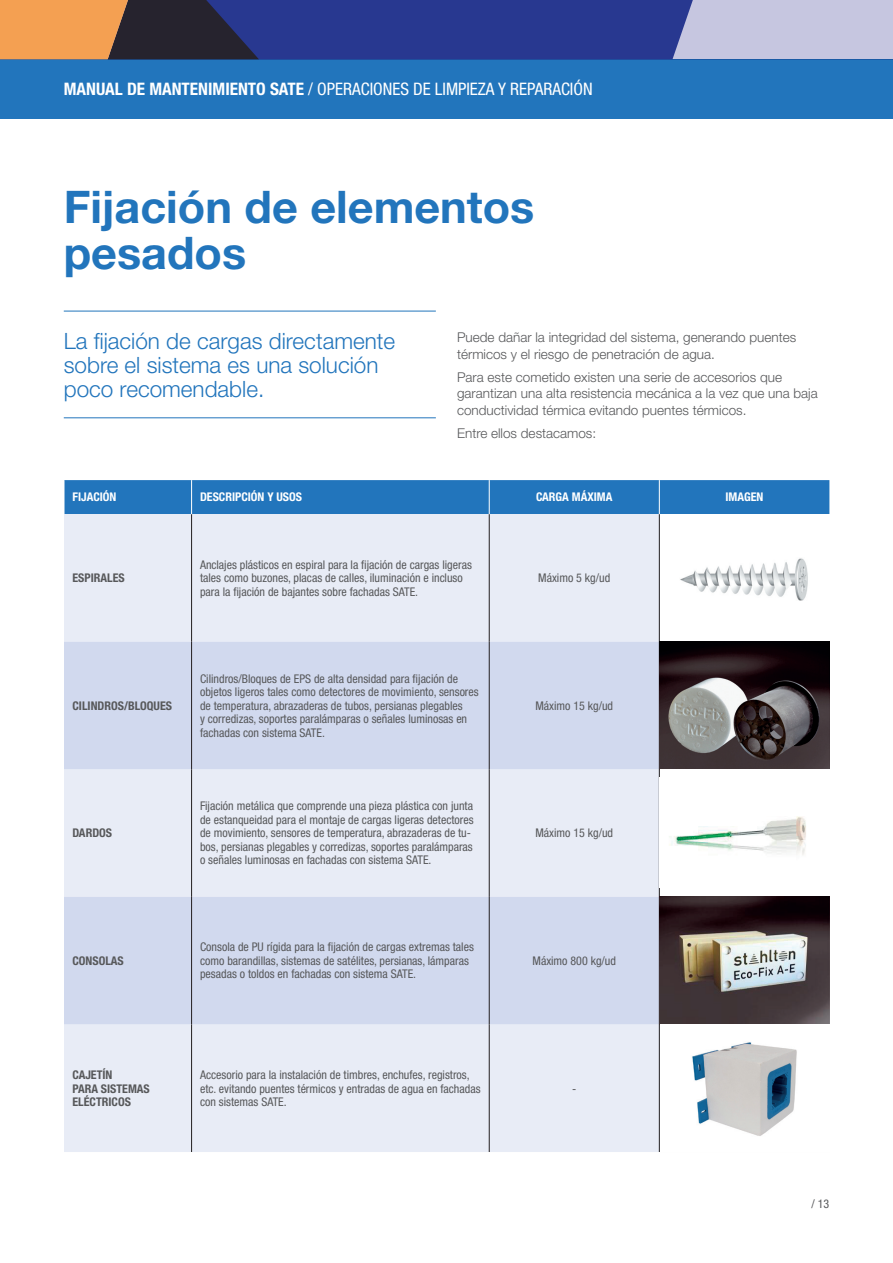
<style>
.page{position:relative;width:893px;height:1263px;background:#fff}
.page>*{position:absolute;margin:0;border:0;box-sizing:border-box;transform-origin:0 0}
.t1{font:700 45px/45px "Helvetica Neue LT Std";color:#2275bc}
.t2{font:300 22.5px/24px "Helvetica Neue LT Std";color:#2275bc}
.t3{font:condensed 17.25px "Helvetica Neue LT Std";color:#fff}
.t4{font:300 13.5px/16.5px "Helvetica Neue LT Std";color:#57585a}
.t5{font:condensed 12px/13.5px "Helvetica Neue LT Std";color:#57585a}
.t6{font:700 condensed 12px/13.5px "Helvetica Neue LT Std";color:#57585a}
.t7{font:700 condensed 12px "Helvetica Neue LT Std";color:#fff}
.s1{font-weight:700}
</style>
<div class="page">
<div style="left:0;top:59px;width:893px;height:60px;background:#2275bc"></div>
<div style="left:0;top:0;width:893px;height:59px;background:#c6c6e0"></div>
<svg style="left:0;top:0;width:693px;height:59px"></svg>
<hr style="left:64px;top:418px;width:372px;height:1px;background:#2275bc">
<hr style="left:64px;top:311px;width:372px;height:1px;background:#2275bc">
<div style="left:65px;top:480px;width:764px;height:34px;background:#2275bc"></div>
<div style="left:64px;top:514px;width:595px;height:638px;background:#e8ecf6"></div>
<svg style="left:64px;top:642px;width:595px;height:382px;fill:#d1d9ee"></svg>
<hr style="left:191px;top:514px;width:1px;height:128px;background:#231f20">
<hr style="left:489px;top:514px;width:1px;height:128px;background:#231f20">
<hr style="left:191px;top:642px;width:1px;height:127px;background:#231f20">
<hr style="left:489px;top:642px;width:1px;height:127px;background:#231f20">
<hr style="left:191px;top:897px;width:1px;height:127px;background:#231f20">
<hr style="left:489px;top:897px;width:1px;height:127px;background:#231f20">
<hr style="left:191px;top:1024px;width:1px;height:128px;background:#231f20">
<hr style="left:489px;top:1024px;width:1px;height:128px;background:#231f20">
<hr style="left:191px;top:769px;width:1px;height:128px;background:#231f20">
<hr style="left:489px;top:769px;width:1px;height:128px;background:#231f20">
<hr style="left:659px;top:514px;width:1px;height:128px;background:#231f20">
<hr style="left:659px;top:642px;width:1px;height:127px;background:#231f20">
<hr style="left:659px;top:897px;width:1px;height:127px;background:#231f20">
<hr style="left:659px;top:1024px;width:1px;height:128px;background:#231f20">
<hr style="left:659px;top:769px;width:1px;height:128px;background:#231f20">
<hr style="left:191px;top:480px;width:1px;height:34px;background:#fff">
<hr style="left:489px;top:480px;width:1px;height:34px;background:#fff">
<hr style="left:659px;top:480px;width:1px;height:34px;background:#fff">
<img style="left:680px;top:558px;width:128px;height:43px">
<img style="left:660px;top:642px;width:169px;height:127px">
<img style="left:669px;top:816px;width:137px;height:39px">
<img style="left:660px;top:897px;width:169px;height:127px">
<img style="left:692px;top:1042px;width:105px;height:94px">
<h3 class="t3" style="left:64px;top:79px;width:530px"><span class="s1">MANUAL DE MANTENIMIENTO SATE</span> / OPERACIONES DE LIMPIEZA Y REPARACIÓN</h3>
<h1 class="t1" style="left:64px;top:184px;width:472px">Fijación de elementos pesados</h1>
<h2 class="t2" style="left:64px;top:328px;width:333px">La fijación de cargas directamente sobre el sistema es una solución poco recomendable.</h2>
<p class="t4" style="left:457px;top:329px;width:341px">Puede dañar la integridad del sistema, generando puentes térmicos y el riesgo de penetración de agua.</p>
<p class="t4" style="left:457px;top:368px;width:362px">Para este cometido existen una serie de accesorios que garantizan una alta resistencia mecánica a la vez que una baja conductividad térmica evitando puentes térmicos.</p>
<p class="t4" style="left:457px;top:424px;width:141px">Entre ellos destacamos:</p>
<p class="t7" style="left:73px;top:490px;width:45px">FIJACIÓN</p>
<p class="t7" style="left:200px;top:490px;width:104px">DESCRIPCIÓN Y USOS</p>
<p class="t7" style="left:536px;top:490px;width:78px">CARGA MÁXIMA</p>
<p class="t7" style="left:725px;top:490px;width:39px">IMAGEN</p>
<p class="t6" style="left:73px;top:571px;width:54px">ESPIRALES</p>
<p class="t5" style="left:200px;top:558px;width:273px">Anclajes plásticos en espiral para la fijación de cargas ligeras tales como buzones, placas de calles, iluminación e incluso para la fijación de bajantes sobre fachadas SATE.</p>
<p class="t6" style="left:73px;top:699px;width:101px">CILINDROS/BLOQUES</p>
<p class="t6" style="left:73px;top:826px;width:41px">DARDOS</p>
<p class="t5" style="left:200px;top:672px;width:280px">Cilindros/Bloques de EPS de alta densidad para fijación de objetos ligeros tales como detectores de movimiento, sensores de temperatura, abrazaderas de tubos, persianas plegables<br>y corredizas, soportes paralámparas o señales luminosas en fachadas con sistema SATE.</p>
<p class="t5" style="left:200px;top:799px;width:275px">Fijación metálica que comprende una pieza plástica con junta de estanqueidad para el montaje de cargas ligeras detectores de movimiento, sensores de temperatura, abrazaderas de tu&shy;bos, persianas plegables y corredizas, soportes paralámparas o señales luminosas en fachadas con sistema SATE.</p>
<p class="t6" style="left:73px;top:954px;width:53px">CONSOLAS</p>
<p class="t5" style="left:200px;top:940px;width:275px">Consola de PU rígida para la fijación de cargas extremas tales como barandillas, sistemas de satélites, persianas, lámparas pesadas o toldos en fachadas con sistema SATE.</p>
<p class="t6" style="left:73px;top:1068px;width:79px">CAJETÍN<br>PARA SISTEMAS<br>ELÉCTRICOS</p>
<p class="t5" style="left:200px;top:1068px;width:282px">Accesorio para la instalación de timbres, enchufes, registros, etc. evitando puentes térmicos y entradas de agua en fachadas con sistemas SATE.</p>
<p class="t5" style="left:538px;top:571px;width:73px">Máximo 5 kg/ud</p>
<p class="t5" style="left:535px;top:699px;width:79px">Máximo 15 kg/ud</p>
<p class="t5" style="left:535px;top:826px;width:79px">Máximo 15 kg/ud</p>
<p class="t5" style="left:533px;top:954px;width:85px">Máximo 800 kg/ud</p>
<p class="t5" style="left:572px;top:1081px;width:6px">-</p>
<p class="t5" style="left:811px;top:1197px;width:19px">/ 13</p>
</div>
